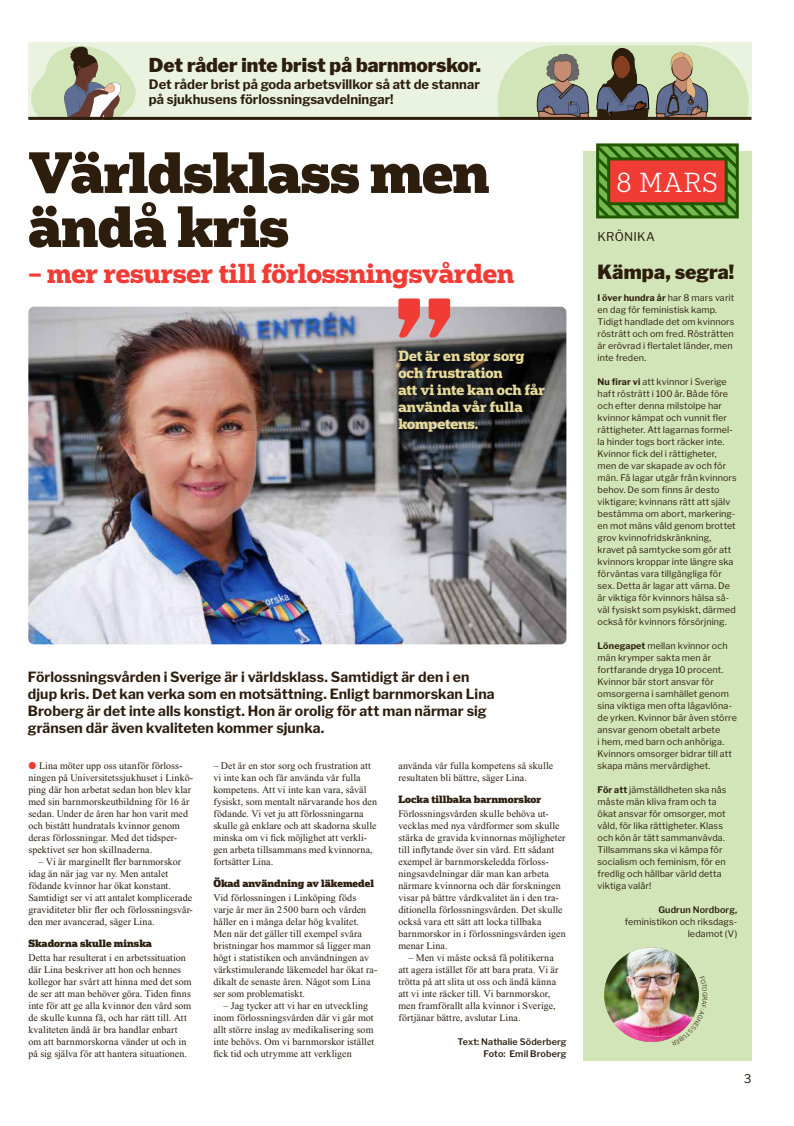
<style>
.page{position:relative;width:794px;height:1126px;background:#fff}
.page>*{position:absolute;margin:0;border:0;box-sizing:border-box;transform-origin:0 0}
.t1{font:900 55px/54px "Popular";letter-spacing:-.01em;color:#2c1d0d}
.t2{font:700 26px "Popular";letter-spacing:-.005em;color:#f13b35}
.t3{font:300 26px "Popular";color:#fff}
.t4{font:900 19.4px "Libre Franklin";letter-spacing:-.005em;color:#2c1d0d}
.t5{font:900 19px "Libre Franklin";color:#2c1d0d}
.t6{font:700 14px/17px "Libre Franklin";letter-spacing:.005em;color:#2c1d0d}
.t7{font:700 14px/17px "Popular";color:#e8db9a}
.t8{font:700 13px/15px "Libre Franklin";color:#2c1d0d}
.t9{font:12px "Libre Franklin";letter-spacing:.015em;color:#2c1d0d}
.t10{font:10px/12px "Times New Roman";letter-spacing:.005em;color:#2c1d0d}
.t11{font:900 10px "Popular";color:#2c1d0d}
.t12{font:9px/12px "Libre Franklin";letter-spacing:.01em;color:#2c1d0d}
.t13{font:600 9px/12px "Libre Franklin";letter-spacing:.015em;color:#2c1d0d;text-align:right}
.t14{font:300 6px "Libre Franklin";color:#2c1d0d}
.s1{color:#f13b35}
.s2{font-weight:700}
</style>
<div class="page">
<div style="left:28px;top:43px;width:723px;height:76px;background:#eaf3df"></div>
<svg style="left:30px;top:46px;width:107px;height:71px"></svg>
<svg style="left:497px;top:45px;width:251px;height:72px;background:#aab099"></svg>
<hr style="left:28px;top:117px;width:723px;height:3px;background:#2c1d0d">
<div style="left:583px;top:151px;width:168px;height:909px;background:#d2e5b9"></div>
<svg style="left:596px;top:143px;width:143px;height:76px;background:#90622b"></svg>
<img style="left:604px;top:947px;width:95px;height:94px;border-radius:47px">
<img style="left:28px;top:307px;width:538px;height:337px">
<svg style="left:398px;top:298px;width:52px;height:39px;background:#e1716f"></svg>
<svg style="left:671px;top:975px;width:28px;height:63px"></svg>
<h3 class="t5" style="left:149px;top:50px;width:334px">Det råder inte brist på barnmorskor.</h3>
<h3 class="t8" style="left:149px;top:76px;width:332px">Det råder brist på goda arbetsvillkor så att de stannar på sjukhusens förlossningsavdelningar!</h3>
<h1 class="t1" style="left:28px;top:144px;width:463px">Världsklass men ändå kris</h1>
<h2 class="t2" style="left:28px;top:256px;width:487px">– mer resurser till förlossningsvården</h2>
<h3 class="t7" style="left:398px;top:347px;width:148px">Det är en stor sorg och frustration<br>att vi inte kan och får använda vår fulla kompetens.</h3>
<p class="t6" style="left:28px;top:667px;width:468px">Förlossningsvården i Sverige är i världsklass. Samtidigt är den i en djup kris. Det kan verka som en motsättning. Enligt barnmorskan Lina Broberg är det inte alls konstigt. Hon är orolig för att man närmar sig gränsen där även kvaliteten kommer sjunka.</p>
<p class="t10" style="left:28px;top:760px;width:166px"><span class="s1">●</span> Lina möter upp oss utanför förloss&shy;ningen på Universitetssjukhuset i Linkö&shy;ping där hon arbetat sedan hon blev klar med sin barnmorskeutbildning för 16 år sedan. Under de åren har hon varit med och bistått hundratals kvinnor genom deras förlossningar. Med det tidsper&shy;spektivet ser hon skillnaderna.</p>
<p class="t10" style="left:28px;top:856px;width:166px;text-indent:10px">– Vi är marginellt fler barnmorskor idag än när jag var ny. Men antalet födande kvinnor har ökat konstant.<br>Samtidigt ser vi att antalet komplicerade graviditeter blir fler och förlossningsvår&shy;den mer avancerad, säger Lina.</p>
<p class="t11" style="left:28px;top:937px;width:125px">Skadorna skulle minska</p>
<p class="t10" style="left:28px;top:952px;width:165px">Detta har resulterat i en arbetssituation där Lina beskriver att hon och hennes kollegor har svårt att hinna med det som de ser att man behöver göra. Tiden finns inte för att ge alla kvinnor den vård som de skulle kunna få, och har rätt till. Att kvaliteten ändå är bra handlar enbart om att barnmorskorna vänder ut och in på sig själva för att hantera situationen.</p>
<p class="t10" style="left:213px;top:760px;width:165px">– Det är en stor sorg och frustration att vi inte kan och får använda vår fulla kompetens. Att vi inte kan vara, såväl fysiskt, som mentalt närvarande hos den födande. Vi vet ju att förlossningarna skulle gå enklare och att skadorna skulle minska om vi fick möjlighet att verkli&shy;gen arbeta tillsammans med kvinnorna, fortsätter Lina.</p>
<p class="t11" style="left:213px;top:877px;width:162px">Ökad användning av läkemedel</p>
<p class="t10" style="left:213px;top:892px;width:165px">Vid förlossningen i Linköping föds varje år mer än 2 500 barn och vården håller en i många delar hög kvalitet.<br>Men när det gäller till exempel svåra bristningar hos mammor så ligger man högt i statistiken och användningen av värkstimulerande läkemedel har ökat ra&shy;dikalt de senaste åren. Något som Lina ser som problematiskt.</p>
<p class="t10" style="left:213px;top:1000px;width:162px;text-indent:10px">– Jag tycker att vi har en utveckling inom förlossningsvården där vi går mot allt större inslag av medikalisering som inte behövs. Om vi barnmorskor istället fick tid och utrymme att verkligen</p>
<p class="t10" style="left:398px;top:760px;width:156px">använda vår fulla kompetens så skulle resultaten bli bättre, säger Lina.</p>
<p class="t11" style="left:398px;top:793px;width:145px">Locka tillbaka barnmorskor</p>
<p class="t10" style="left:398px;top:808px;width:169px">Förlossningsvården skulle behöva ut&shy;vecklas med nya vårdformer som skulle stärka de gravida kvinnornas möjligheter till inflytande över sin vård. Ett sådant exempel är barnmorskeledda förloss&shy;ningsavdelningar där man kan arbeta närmare kvinnorna och där forskningen visar på bättre vårdkvalitet än i den tra&shy;ditionella förlossningsvården. Det skulle också vara ett sätt att locka tillbaka barnmorskor in i förlossningsvården igen menar Lina.</p>
<p class="t10" style="left:398px;top:952px;width:162px;text-indent:10px">– Men vi måste också få politikerna att agera istället för att bara prata. Vi är trötta på att slita ut oss och ändå känna att vi inte räcker till. Vi barnmorskor, men framförallt alla kvinnor i Sverige, förtjänar bättre, avslutar Lina.</p>
<p class="t13" style="left:457px;top:1035px;width:110px">Text: Nathalie Söderberg<br>Foto: Emil Broberg</p>
<h2 class="t3" style="left:616px;top:166px;width:102px">8 MARS</h2>
<p class="t9" style="left:597px;top:227px;width:59px">KRÖNIKA</p>
<h3 class="t4" style="left:597px;top:256px;width:138px">Kämpa, segra!</h3>
<p class="t12" style="left:597px;top:291px;width:138px"><span class="s2">I över hundra år</span> har 8 mars varit en dag för feministisk kamp.<br>Tidigt handlade det om kvinnors rösträtt och om fred. Rösträtten är erövrad i flertalet länder, men inte freden.</p>
<p class="t12" style="left:597px;top:375px;width:141px"><span class="s2">Nu firar vi</span> att kvinnor i Sverige haft rösträtt i 100 år. Både före och efter denna milstolpe har kvinnor kämpat och vunnit fler rättigheter. Att lagarnas formel&shy;la hinder togs bort räcker inte.<br>Kvinnor fick del i rättigheter, men de var skapade av och för män. Få lagar utgår från kvinnors behov. De som finns är desto viktigare; kvinnans rätt att själv bestämma om abort, markering&shy;en mot mäns våld genom brottet grov kvinnofridskränkning, kravet på samtycke som gör att kvinnors kroppar inte längre ska förväntas vara tillgängliga för sex. Detta är lagar att värna. De är viktiga för kvinnors hälsa så&shy;väl fysiskt som psykiskt, därmed också för kvinnors försörjning.</p>
<p class="t12" style="left:597px;top:639px;width:141px"><span class="s2">Lönegapet</span> mellan kvinnor och män krymper sakta men är fortfarande dryga 10 procent.<br>Kvinnor bär stort ansvar för omsorgerna i samhället genom sina viktiga men ofta lågavlöna&shy;de yrken. Kvinnor bär även större ansvar genom obetalt arbete<br>i hem, med barn och anhöriga.<br>Kvinnors omsorger bidrar till att skapa mäns mervärdighet.</p>
<p class="t12" style="left:597px;top:783px;width:130px"><span class="s2">För att</span> jämställdheten ska nås måste män kliva fram och ta ökat ansvar för omsorger, mot våld, för lika rättigheter. Klass och kön är tätt sammanvävda.<br>Tillsammans ska vi kämpa för socialism och feminism, för en fredlig och hållbar värld detta viktiga valår!</p>
<p class="t13" style="left:658px;top:903px;width:80px">Gudrun Nordborg,</p>
<p class="t12" style="left:625px;top:915px;width:114px;text-align:right">feministikon och riksdags&shy;ledamot (V)</p>
<p class="t14" style="left:709px;top:991px;width:6px;rotate:90deg">G</p>
<p class="t9" style="left:743px;top:1068px;width:9px">3</p>
</div>
